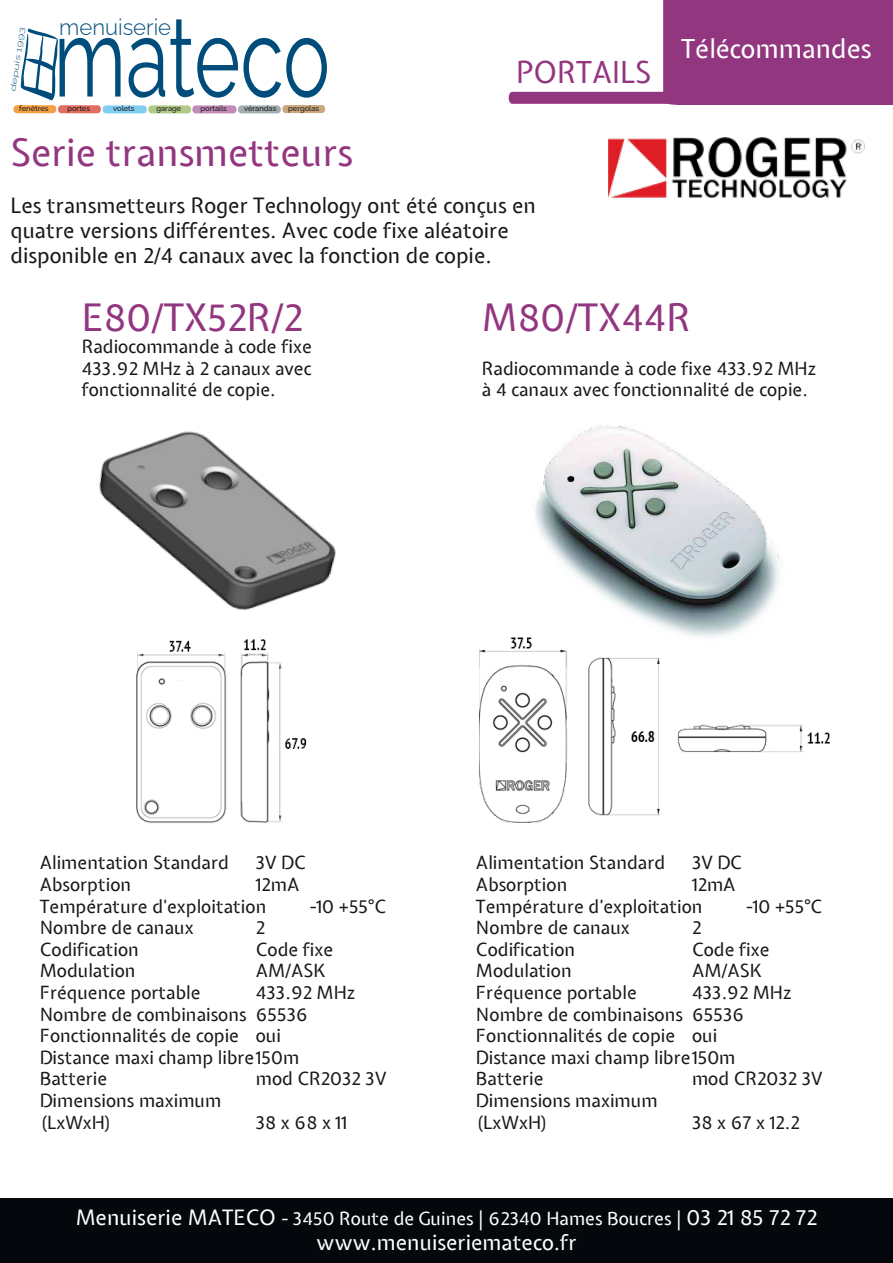
<style>
.page{position:relative;width:893px;height:1263px;background:#fff}
.page>*{position:absolute;margin:0;border:0;box-sizing:border-box;transform-origin:0 0}
.t1{font:110.7px "Raleway Thin 400";letter-spacing:-.005em;color:#004d7c;scale:.71 1}
.t2{font:37.5px "Expletus Sans";color:#933680}
.t3{font:30px "Expletus Sans";color:#933680}
.t4{font:25.8px "Expletus Sans";color:#fff}
.t5{font:22.8px "Raleway Thin 300";color:#004d7c}
.t6{font:21px/25.2px "Expletus Sans";color:#1a171c}
.t7{font:21px "Expletus Sans";color:#fff}
.t8{font:18px/21.6px "Expletus Sans";color:#1a171c}
.t9{font:18px "Expletus Sans";color:#fff}
.t10{font:7.65px "Raleway Thin 300";color:#004d7c;scale:1.56 1}
.t11{font:7.5px "Raleway Thin 500";color:#1a171c}
.s1{font-size:21px}
</style>
<div class="page">
<div style="left:0;top:1198px;width:893px;height:65px;background:#04080c"></div>
<svg style="left:509px;top:0;width:384px;height:105px"></svg>
<img style="left:609px;top:138px;width:255px;height:60px">
<img style="left:99px;top:431px;width:237px;height:180px">
<img style="left:534px;top:425px;width:248px;height:212px">
<img style="left:479px;top:637px;width:352px;height:186px">
<img style="left:136px;top:639px;width:171px;height:184px">
<svg style="left:21px;top:28px;width:37px;height:72px"></svg>
<div style="left:13px;top:105px;width:43px;height:8px;background:#f4a143;border-radius:4px"></div>
<div style="left:58px;top:105px;width:43px;height:8px;background:#e06d5e;border-radius:4px"></div>
<div style="left:103px;top:105px;width:44px;height:8px;background:#81cff0;border-radius:4px"></div>
<div style="left:148px;top:105px;width:43px;height:8px;background:#b2ca88;border-radius:4px"></div>
<div style="left:192px;top:105px;width:45px;height:8px;background:#c28cb9;border-radius:4px"></div>
<div style="left:238px;top:105px;width:43px;height:8px;background:#a3aeae;border-radius:4px"></div>
<div style="left:282px;top:105px;width:43px;height:8px;background:#c8a87c;border-radius:4px"></div>
<p class="t5" style="left:59px;top:9px;width:114px">menuiserie</p>
<h1 class="t1" style="left:54px;top:-31px;width:391px">mateco</h1>
<p class="t10" style="left:7px;top:91px;width:43px;rotate:-82deg">depuis 1993</p>
<p class="t11" style="left:19px;top:103px;width:31px">fenêtres</p>
<p class="t11" style="left:67px;top:103px;width:24px">portes</p>
<p class="t11" style="left:113px;top:102px;width:23px">volets</p>
<p class="t11" style="left:156px;top:102px;width:26px">garage</p>
<p class="t11" style="left:200px;top:103px;width:28px">portails</p>
<p class="t11" style="left:244px;top:103px;width:34px">vérandas</p>
<p class="t11" style="left:288px;top:102px;width:33px">pergolas</p>
<h3 class="t3" style="left:516px;top:56px;width:137px">PORTAILS</h3>
<h2 class="t2" style="left:10px;top:132px;width:344px">Serie transmetteurs</h2>
<p class="t6" style="left:10px;top:194px;width:527px">Les transmetteurs Roger Technology ont été conçus en quatre versions différentes. Avec code fixe aléatoire disponible en 2/4 canaux avec la fonction de copie.</p>
<h3 class="t4" style="left:681px;top:35px;width:192px">Télécommandes</h3>
<h2 class="t2" style="left:82px;top:298px;width:223px">E80/TX52R/2</h2>
<p class="t8" style="left:82px;top:337px;width:232px;text-align:justify">Radiocommande à code fixe 433.92 MHz à 2 canaux avec fonctionnalité de copie.</p>
<h2 class="t2" style="left:482px;top:298px;width:210px">M80/TX44R</h2>
<p class="t8" style="left:482px;top:358px;width:335px">Radiocommande à code fixe 433.92 MHz à 4 canaux avec fonctionnalité de copie.</p>
<p class="t8" style="left:40px;top:853px;width:191px">Alimentation Standard</p>
<p class="t8" style="left:256px;top:853px;width:52px">3V DC</p>
<p class="t8" style="left:40px;top:875px;width:93px">Absorption</p>
<p class="t8" style="left:40px;top:875px;width:261px;text-indent:216px">12mA<br>Température d’exploitation</p>
<p class="t8" style="left:310px;top:896px;width:78px">-10 +55°C</p>
<p class="t8" style="left:476px;top:853px;width:191px">Alimentation Standard</p>
<p class="t8" style="left:692px;top:853px;width:52px">3V DC</p>
<p class="t8" style="left:476px;top:875px;width:93px">Absorption</p>
<p class="t8" style="left:476px;top:875px;width:261px;text-indent:216px">12mA<br>Température d’exploitation</p>
<p class="t8" style="left:746px;top:896px;width:78px">-10 +55°C</p>
<p class="t8" style="left:40px;top:918px;width:155px">Nombre de canaux</p>
<p class="t8" style="left:256px;top:918px;width:11px">2</p>
<p class="t8" style="left:40px;top:940px;width:101px">Codification</p>
<p class="t8" style="left:256px;top:940px;width:79px">Code fixe</p>
<p class="t8" style="left:40px;top:961px;width:97px">Modulation</p>
<p class="t8" style="left:256px;top:961px;width:71px">AM/ASK</p>
<p class="t8" style="left:40px;top:983px;width:162px">Fréquence portable</p>
<p class="t8" style="left:40px;top:983px;width:317px;text-indent:216px">433.92 MHz<br>Nombre de combinaisons 65536<br>Fonctionnalités de copie oui<br>Distance maxi champ libre 150m<br>Batterie</p>
<p class="t8" style="left:256px;top:1069px;width:132px">mod CR2032 3V</p>
<p class="t8" style="left:476px;top:918px;width:155px">Nombre de canaux</p>
<p class="t8" style="left:692px;top:918px;width:11px">2</p>
<p class="t8" style="left:476px;top:940px;width:101px">Codification</p>
<p class="t8" style="left:692px;top:940px;width:79px">Code fixe</p>
<p class="t8" style="left:476px;top:961px;width:97px">Modulation</p>
<p class="t8" style="left:692px;top:961px;width:71px">AM/ASK</p>
<p class="t8" style="left:476px;top:983px;width:162px">Fréquence portable</p>
<p class="t8" style="left:476px;top:983px;width:317px;text-indent:216px">433.92 MHz<br>Nombre de combinaisons 65536<br>Fonctionnalités de copie oui<br>Distance maxi champ libre 150m<br>Batterie</p>
<p class="t8" style="left:692px;top:1069px;width:132px">mod CR2032 3V</p>
<p class="t8" style="left:40px;top:1091px;width:183px">Dimensions maximum (LxWxH)</p>
<p class="t8" style="left:256px;top:1112px;width:93px">38 x 68 x 11</p>
<p class="t8" style="left:476px;top:1091px;width:183px">Dimensions maximum (LxWxH)</p>
<p class="t8" style="left:692px;top:1112px;width:109px">38 x 67 x 12.2</p>
<p class="t9" style="left:76px;top:1209px;width:743px"><span class="s1">Menuiserie MATECO</span> - 3450 Route de Guines | 62340 Hames Boucres | <span class="s1">03 21 85 72 72</span></p>
<p class="t7" style="left:316px;top:1231px;width:262px">www.menuiseriemateco.fr</p>
</div>
